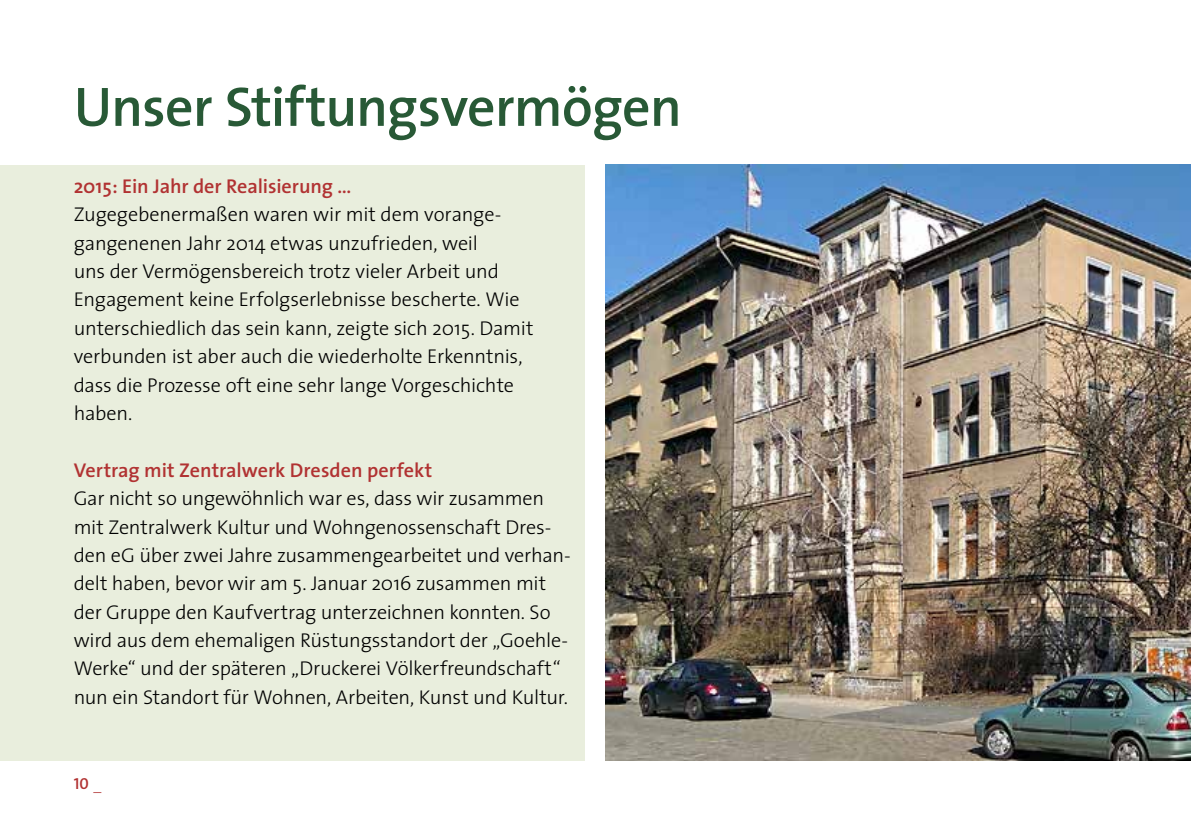
<style>
.page{position:relative;width:1191px;height:840px;background:#fff}
.page>*{position:absolute;margin:0;border:0;box-sizing:border-box;transform-origin:0 0}
.t1{font:600 56px "The Sans";letter-spacing:-.015em;color:#285936}
.t2{font:300 20px/28.4px "The Sans";letter-spacing:-.01em;color:#000}
.t3{font:600 20px "The Sans";color:#b13232}
.t4{font:16px "The Sans Semi Bold Caps";color:#b13232}
.s1{font-family:"The Sans Light Caps"}
</style>
<div class="page">
<div style="left:0;top:164px;width:1191px;height:596px;background:#e9eedd"></div>
<div style="left:585px;top:0;width:589px;height:760px;background:#fff"></div>
<img style="left:605px;top:164px;width:586px;height:596px">
<h1 class="t1" style="left:74px;top:60px;width:610px">Unser Stiftungsvermögen</h1>
<p class="t3" style="left:74px;top:169px;width:279px">2015: Ein Jahr der Realisierung …</p>
<p class="t2" style="left:74px;top:199px;width:461px">Zugegebenermaßen waren wir mit dem vorange&shy;gangenenen Jahr 2014 etwas unzufrieden, weil<br>uns der Vermögensbereich trotz vieler Arbeit und Engagement keine Erfolgserlebnisse bescherte. Wie unterschiedlich das sein kann, zeigte sich 2015. Damit verbunden ist aber auch die wiederholte Erkenntnis, dass die Prozesse oft eine sehr lange Vorgeschichte haben.</p>
<p class="t3" style="left:74px;top:453px;width:360px">Vertrag mit Zentralwerk Dresden perfekt</p>
<p class="t2" style="left:74px;top:483px;width:498px">Gar nicht so ungewöhnlich war es, dass wir zusammen mit Zentralwerk Kultur und Wohngenossenschaft Dres&shy;den eG über zwei Jahre zusammengearbeitet und verhan&shy;delt haben, bevor wir am 5. Januar 2016 zusammen mit der Gruppe den Kaufvertrag unterzeichnen konnten. So wird aus dem ehemaligen Rüstungsstandort der „Goehle-Werke“ und der späteren „Druckerei Völkerfreundschaft“ nun ein Standort für Wohnen, Arbeiten, Kunst und Kultur.</p>
<p class="t4" style="left:74px;top:769px;width:29px">10 <span class="s1">_</span></p>
</div>
